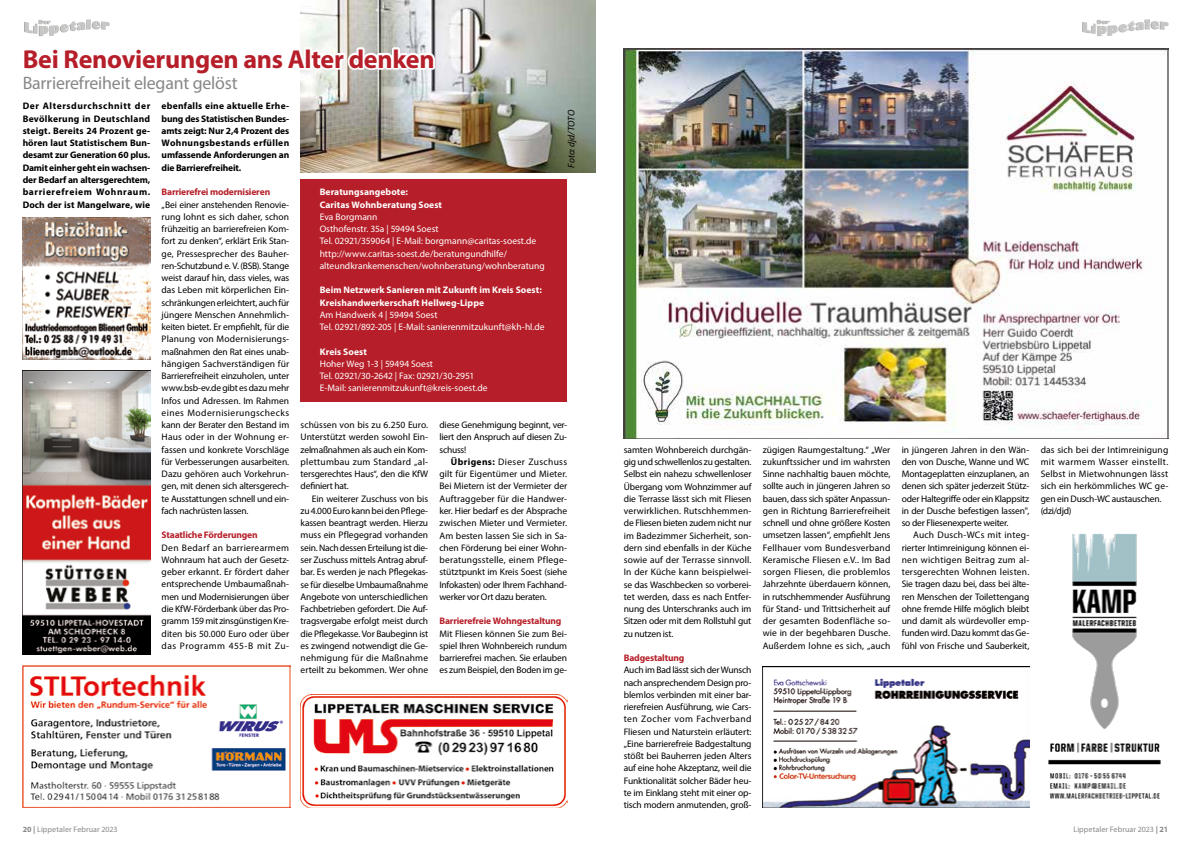
<style>
.page{position:relative;width:1191px;height:842px;background:#fff}
.page>*{position:absolute;margin:0;border:0;box-sizing:border-box;transform-origin:0 0}
.t1{font:700 26px "Myriad Pro";letter-spacing:-.01em;color:#b61f29}
.t2{font:18px "Myriad Pro";letter-spacing:-.01em;color:#878787}
.t3{font:9.5px/12.3px "Myriad Pro";letter-spacing:-.015em;color:#000;text-align:justify}
.t4{font:700 9.5px/12.3px "Myriad Pro";letter-spacing:-.01em;color:#000;text-align:justify}
.t5{font:9.5px/12.3px "Myriad Pro";color:#fff}
.t6{font:9.5px/12.3px "Myriad Pro";letter-spacing:.01em;color:#000}
.t7{font:700 9.5px/12.3px "Myriad Pro";letter-spacing:.01em;color:#fff}
.t8{font:700 9.5px "Myriad Pro";letter-spacing:-.015em;color:#b61f29}
.t9{font:italic 9.5px "Myriad Pro";color:#000}
.t10{font:8px "Myriad Pro";letter-spacing:.01em;color:#878787}
.s1{color:#fff}
.s2{font-weight:700}
</style>
<div class="page">
<img style="left:24px;top:19px;width:86px;height:18px">
<img style="left:1082px;top:19px;width:86px;height:18px">
<img style="left:300px;top:0;width:295px;height:172px">
<img style="left:23px;top:218px;width:127px;height:141px">
<img style="left:1048px;top:534px;width:113px;height:265px">
<div style="left:300px;top:179px;width:267px;height:222px;background:#b61f29"></div>
<img style="left:763px;top:666px;width:266px;height:142px">
<img style="left:300px;top:695px;width:267px;height:113px">
<img style="left:23px;top:666px;width:267px;height:142px">
<img style="left:624px;top:48px;width:544px;height:390px">
<img style="left:23px;top:371px;width:127px;height:283px">
<h1 class="t1" style="left:23px;top:42px;width:413px">Bei Renovierungen ans <span class="s1">Alter denken</span></h1>
<h2 class="t2" style="left:23px;top:72px;width:216px">Barrierefreiheit elegant gelöst</h2>
<p class="t4" style="left:162px;top:100px;width:129px">ebenfalls eine aktuelle Erhe&shy;bung des Statistischen Bundes&shy;amts zeigt: Nur 2,4 Prozent des Wohnungsbestands erfüllen umfassende Anforderungen an die Barrierefreiheit.</p>
<p class="t8" style="left:162px;top:186px;width:110px">Barrierefrei modernisieren</p>
<p class="t3" style="left:162px;top:198px;width:129px">„Bei einer anstehenden Renovie&shy;rung lohnt es sich daher, schon frühzeitig an barrierefreien Kom&shy;fort zu denken“, erklärt Erik Stan&shy;ge, Pressesprecher des Bauher&shy;ren-Schutzbund e. V. (BSB). Stange weist darauf hin, dass vieles, was das Leben mit körperlichen Ein&shy;schränkungen erleichtert, auch für jüngere Menschen Annehmlich&shy;keiten bietet. Er empfiehlt, für die Planung von Modernisierungs&shy;maßnahmen den Rat eines unab&shy;hängigen Sachverständigen für Barrierefreiheit einzuholen, unter www.bsb-ev.de gibt es dazu mehr Infos und Adressen. Im Rahmen eines Modernisierungschecks kann der Berater den Bestand im Haus oder in der Wohnung er&shy;fassen und konkrete Vorschläge für Verbesserungen ausarbeiten.<br>Dazu gehören auch Vorkehrun&shy;gen, mit denen sich altersgerech&shy;te Ausstattungen schnell und ein&shy;fach nachrüsten lassen.</p>
<p class="t8" style="left:162px;top:529px;width:98px">Staatliche Förderungen</p>
<p class="t3" style="left:162px;top:541px;width:129px">Den Bedarf an barrierearmem Wohnraum hat auch der Gesetz&shy;geber erkannt. Er fördert daher entsprechende Umbaumaßnah&shy;men und Modernisierungen über die KfW-Förderbank über das Pro&shy;gramm 159 mit zinsgünstigen Kre&shy;diten bis 50.000 Euro oder über das Programm 455-B mit Zu-</p>
<p class="t4" style="left:23px;top:100px;width:129px">Der Altersdurchschnitt der Bevölkerung in Deutschland steigt. Bereits 24 Prozent ge&shy;hören laut Statistischem Bun&shy;desamt zur Generation 60 plus.<br>Damit einher geht ein wachsen&shy;der Bedarf an altersgerechtem, barrierefreiem Wohnraum.<br>Doch der ist Mangelware, wie</p>
<p class="t9" style="left:565px;top:168px;width:59px;rotate:-90deg">Foto: djd/TOTO</p>
<p class="t7" style="left:320px;top:186px;width:124px">Beratungsangebote:<br>Caritas Wohnberatung Soest</p>
<p class="t5" style="left:320px;top:210px;width:226px">Eva Borgmann<br>Osthofenstr. 35a | 59494 Soest<br>Tel. 02921/359064 | E-Mail: borgmann@caritas-soest.de http://www.caritas-soest.de/beratungundhilfe/ alteundkrankemenschen/wohnberatung/wohnberatung</p>
<p class="t7" style="left:320px;top:284px;width:224px">Beim Netzwerk Sanieren mit Zukunft im Kreis Soest:<br>Kreishandwerkerschaft Hellweg-Lippe</p>
<p class="t5" style="left:320px;top:308px;width:226px">Am Handwerk 4 | 59494 Soest<br>Tel. 02921/892-205 | E-Mail: sanierenmitzukunft@kh-hl.de</p>
<p class="t7" style="left:320px;top:345px;width:49px">Kreis Soest</p>
<p class="t5" style="left:320px;top:357px;width:169px">Hoher Weg 1-3 | 59494 Soest<br>Tel. 02921/30-2642 | Fax: 02921/30-2951<br>E-Mail: sanierenmitzukunft@kreis-soest.de</p>
<p class="t3" style="left:300px;top:419px;width:129px">schüssen von bis zu 6.250 Euro.<br>Unterstützt werden sowohl Ein&shy;zelmaßnahmen als auch ein Kom&shy;plettumbau zum Standard „al&shy;tersgerechtes Haus“, den die KfW definiert hat.</p>
<p class="t3" style="left:300px;top:492px;width:129px;text-indent:11px">Ein weiterer Zuschuss von bis zu 4.000 Euro kann bei den Pflege&shy;kassen beantragt werden. Hierzu muss ein Pflegegrad vorhanden sein. Nach dessen Erteilung ist die&shy;ser Zuschuss mittels Antrag abruf&shy;bar. Es werden je nach Pflegekas&shy;se für dieselbe Umbaumaßnahme Angebote von unterschiedlichen Fachbetrieben gefordert. Die Auf&shy;tragsvergabe erfolgt meist durch die Pflegekasse. Vor Baubeginn ist es zwingend notwendigt die Ge&shy;nehmigung für die Maßnahme erteilt zu bekommen. Wer ohne</p>
<p class="t3" style="left:439px;top:419px;width:129px">diese Genehmigung beginnt, ver&shy;liert den Anspruch auf diesen Zu&shy;schuss!</p>
<p class="t3" style="left:439px;top:455px;width:129px;text-indent:11px"><span class="s2">Übrigens:</span> Dieser Zuschuss gilt für Eigentümer und Mieter.<br>Bei Mietern ist der Vermieter der Auftraggeber für die Handwer&shy;ker. Hier bedarf es der Absprache zwischen Mieter und Vermieter.<br>Am besten lassen Sie sich in Sa&shy;chen Förderung bei einer Wohn&shy;beratungsstelle, einem Pflege&shy;stütztpunkt im Kreis Soest (siehe Infokasten) oder Ihrem Fachhand&shy;werker vor Ort dazu beraten.</p>
<p class="t8" style="left:439px;top:615px;width:123px">Barrierefreie Wohngestaltung</p>
<p class="t3" style="left:439px;top:627px;width:129px">Mit Fliesen können Sie zum Bei&shy;spiel Ihren Wohnbereich rundum barrierefrei machen. Sie erlauben es zum Beispiel, den Boden im ge-</p>
<p class="t3" style="left:624px;top:443px;width:129px">samten Wohnbereich durchgän&shy;gig und schwellenlos zu gestalten.<br>Selbst ein nahezu schwellenloser Übergang vom Wohnzimmer auf die Terrasse lässt sich mit Fliesen verwirklichen. Rutschhemmen&shy;de Fliesen bieten zudem nicht nur im Badezimmer Sicherheit, son&shy;dern sind ebenfalls in der Küche sowie auf der Terrasse sinnvoll.<br>In der Küche kann beispielwei&shy;se das Waschbecken so vorberei&shy;tet werden, dass es nach Entfer&shy;nung des Unterschranks auch im Sitzen oder mit dem Rollstuhl gut zu nutzen ist.</p>
<p class="t8" style="left:624px;top:652px;width:62px">Badgestaltung</p>
<p class="t3" style="left:624px;top:664px;width:129px">Auch im Bad lässt sich der Wunsch nach ansprechendem Design pro&shy;blemlos verbinden mit einer bar&shy;rierefreien Ausführung, wie Cars&shy;ten Zocher vom Fachverband Fliesen und Naturstein erläutert: „Eine barrierefreie Badgestaltung stößt bei Bauherren jeden Alters auf eine hohe Akzeptanz, weil die Funktionalität solcher Bäder heu&shy;te im Einklang steht mit einer op&shy;tisch modern anmutenden, groß-</p>
<p class="t3" style="left:763px;top:443px;width:129px">zügigen Raumgestaltung.“ „Wer zukunftssicher und im wahrsten Sinne nachhaltig bauen möchte, sollte auch in jüngeren Jahren so bauen, dass sich später Anpassun&shy;gen in Richtung Barrierefreiheit schnell und ohne größere Kosten umsetzen lassen“, empfiehlt Jens Fellhauer vom Bundesverband Keramische Fliesen e.V.. Im Bad sorgen Fliesen, die problemlos Jahrzehnte überdauern können, in rutschhemmender Ausführung für Stand- und Trittsicherheit auf der gesamten Bodenfläche so&shy;wie in der begehbaren Dusche.<br>Außerdem lohne es sich, „auch</p>
<p class="t3" style="left:901px;top:443px;width:129px">in jüngeren Jahren in den Wän&shy;den von Dusche, Wanne und WC Montageplatten einzuplanen, an denen sich später jederzeit Stütz&shy;oder Haltegriffe oder ein Klappsitz in der Dusche befestigen lassen", so der Fliesenexperte weiter.</p>
<p class="t3" style="left:901px;top:529px;width:129px;text-indent:11px">Auch Dusch-WCs mit integ&shy;rierter Intimreinigung können ei&shy;nen wichtigen Beitrag zum al&shy;tersgerechten Wohnen leisten.<br>Sie tragen dazu bei, dass bei älte&shy;ren Menschen der Toilettengang ohne fremde Hilfe möglich bleibt und damit als würdevoller emp&shy;funden wird. Dazu kommt das Ge&shy;fühl von Frische und Sauberkeit,</p>
<p class="t6" style="left:1040px;top:443px;width:129px">das sich bei der Intimreinigung mit warmem Wasser einstellt.<br>Selbst in Mietwohnungen lässt sich ein herkömmliches WC ge&shy;gen ein Dusch-WC austauschen. (dzi/djd)</p>
<p class="t10" style="left:23px;top:825px;width:97px"><span class="s2">20 |</span> Lippetaler Februar 2023</p>
<p class="t10" style="left:1073px;top:825px;width:96px">Lippetaler Februar 2023 <span class="s2">| 21</span></p>
</div>
